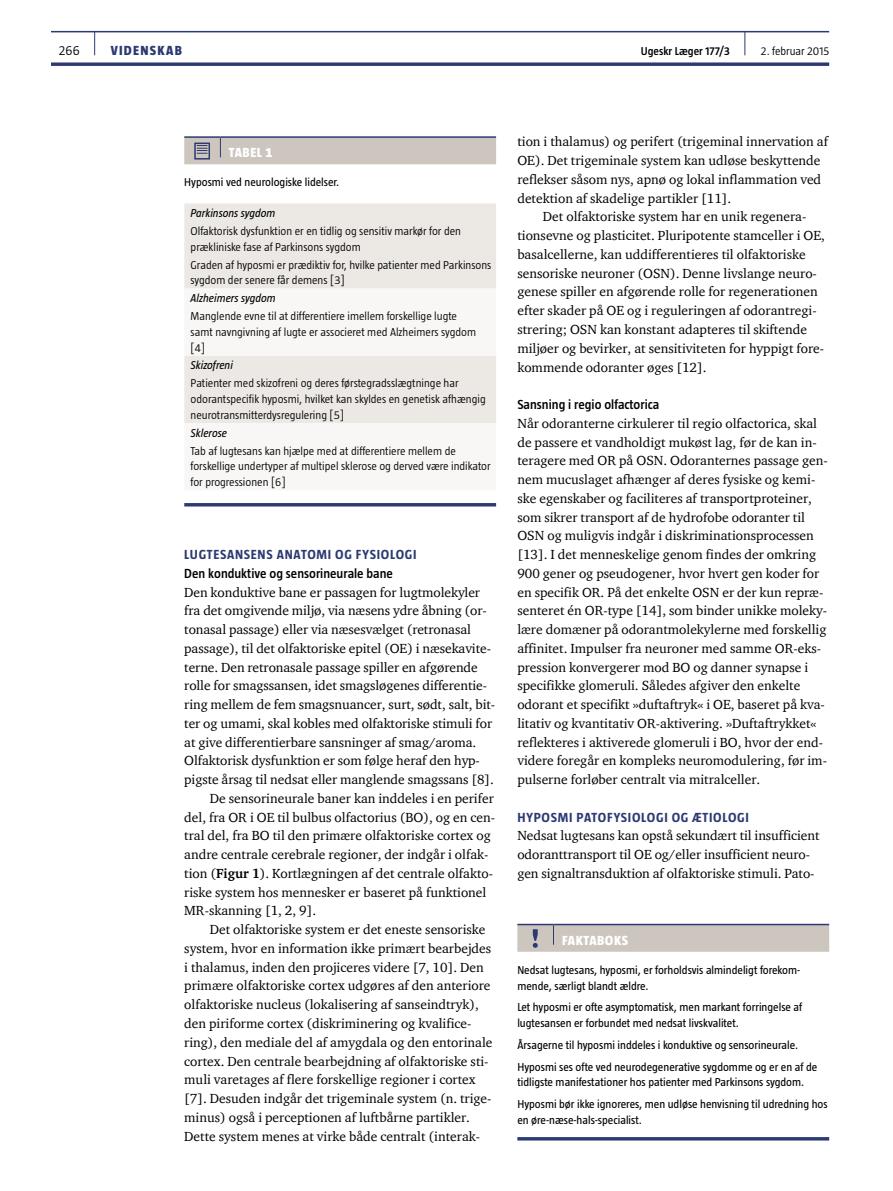
<style>
.page{position:relative;width:893px;height:1191px;background:#fff}
.page>*{position:absolute;margin:0;border:0;box-sizing:border-box;transform-origin:0 0}
.t1{font:13.5px/18.8px "ITC Charter Com";color:#000}
.t2{font:700 13.5px "Taz";letter-spacing:.055em;color:#2c3a73}
.t3{font:600 13.5px "Taz";color:#000}
.t4{font:800 13.5px "Taz";color:#fff}
.t5{font:800 13.5px "Taz";letter-spacing:.095em;color:#2c3a73}
.t6{font:300 13.5px "Taz";color:#000}
.t7{font:300 11.7px/15.8px "Taz";color:#000}
.t8{font:11.7px/15.8px "Taz";color:#000}
.t9{font:italic 11.7px "Taz";color:#000}
.t10{font:600 11.7px "Taz";color:#000}
.s1{font-weight:700}
</style>
<div class="page">
<hr style="left:51px;top:31px;width:778px;height:1px;background:#2c3a73">
<svg style="left:51px;top:62px;width:778px;height:4px;background:#485485"></svg>
<svg style="left:94px;top:32px;width:1px;height:23px"></svg>
<svg style="left:744px;top:32px;width:1px;height:23px"></svg>
<hr style="left:184px;top:136px;width:36px;height:2px;background:#2c3a73">
<hr style="left:220px;top:136px;width:276px;height:2px;background:#2c3a73">
<svg style="left:184px;top:137px;width:312px;height:27px;background:#c5bfba"></svg>
<div style="left:184px;top:203px;width:312px;height:85px;background:#ece9e5"></div>
<svg style="left:184px;top:288px;width:312px;height:135px;fill:#f6f4f2"></svg>
<hr style="left:184px;top:503px;width:312px;height:3px;background:#2c3a73">
<hr style="left:517px;top:923px;width:36px;height:2px;background:#2c3a73">
<hr style="left:553px;top:923px;width:276px;height:2px;background:#2c3a73">
<svg style="left:517px;top:924px;width:312px;height:27px;background:#c3bdb9"></svg>
<hr style="left:517px;top:1137px;width:312px;height:3px;background:#2c3a73">
<p class="t6" style="left:59px;top:43px;width:22px">266</p>
<p class="t5" style="left:111px;top:43px;width:73px">VIDENSKAB</p>
<p class="t10" style="left:641px;top:45px;width:91px">Ugeskr Læger 177/3</p>
<p class="t7" style="left:761px;top:43px;width:70px">2. februar 2015</p>
<p class="t4" style="left:229px;top:145px;width:45px">TABE L 1</p>
<p class="t8" style="left:184px;top:174px;width:157px">Hyposmi ved neurologiske lidelser.</p>
<p class="t9" style="left:191px;top:206px;width:86px">Parkinsons sygdom</p>
<p class="t7" style="left:191px;top:223px;width:272px">Olfaktorisk dysfunktion er en tidlig og sensitiv markør for den prækliniske fase af Parkinsons sygdom</p>
<p class="t7" style="left:191px;top:256px;width:302px">Graden af hyposmi er prædiktiv for, hvilke patienter med Parkinsons sygdom der senere får demens [3]</p>
<p class="t9" style="left:191px;top:292px;width:87px">Alzheimers sygdom</p>
<p class="t7" style="left:191px;top:308px;width:287px">Manglende evne til at differentiere imellem forskellige lugte samt navngivning af lugte er associeret med Alzheimers sygdom [4]</p>
<p class="t9" style="left:191px;top:359px;width:44px">Skizofreni</p>
<p class="t7" style="left:191px;top:375px;width:297px">Patienter med skizofreni og deres førstegradsslægtninge har odorantspecifik hyposmi, hvilket kan skyldes en genetisk afhængig neurotransmitterdysregulering [5]</p>
<p class="t9" style="left:191px;top:426px;width:38px">Sklerose</p>
<p class="t7" style="left:191px;top:442px;width:302px">Tab af lugtesans kan hjælpe med at differentiere mellem de forskellige undertyper af multipel sklerose og derved være indikator for progressionen [6]</p>
<p class="t2" style="left:184px;top:547px;width:31px">LUGTESANSENS</p>
<p class="t2" style="left:277px;top:547px;width:9px">ANATO</p>
<p class="t2" style="left:317px;top:547px;width:102px">MI OG FYSIOLOGI</p>
<p class="t3" style="left:184px;top:565px;width:210px">Den konduktive og sensorineurale bane</p>
<p class="t1" style="left:184px;top:582px;width:297px">Den konduktive bane er passagen for lugtmolekyler</p>
<p class="t1" style="left:184px;top:601px;width:304px">fra det omgivende miljø, via næsens ydre åbning (or-</p>
<p class="t1" style="left:184px;top:620px;width:288px">tonasal passage) eller via næsesvælget (retronasal</p>
<p class="t1" style="left:184px;top:638px;width:308px">passage), til det olfaktoriske epitel (OE) i næsekavite-</p>
<p class="t1" style="left:184px;top:657px;width:295px">terne. Den retronasale passage spiller en afgørende</p>
<p class="t1" style="left:184px;top:676px;width:304px">rolle for smagssansen, idet smagsløgenes differentie-</p>
<p class="t1" style="left:184px;top:695px;width:312px">ring mellem de fem smagsnuancer, surt, sødt, salt, bit-</p>
<p class="t1" style="left:184px;top:713px;width:309px">ter og umami, skal kobles med olfaktoriske stimuli for</p>
<p class="t1" style="left:184px;top:732px;width:294px">at give differentierbare sansninger af smag/aroma.</p>
<p class="t1" style="left:184px;top:751px;width:297px">Olfaktorisk dysfunktion er som følge heraf den hyp-</p>
<p class="t1" style="left:184px;top:770px;width:311px">pigste årsag til nedsat eller manglende smagssans [8].</p>
<p class="t1" style="left:210px;top:788px;width:286px">De sensorineurale baner kan inddeles i en perifer</p>
<p class="t1" style="left:184px;top:807px;width:312px">del, fra OR i OE til bulbus olfactorius (BO), og en cen-</p>
<p class="t1" style="left:184px;top:826px;width:308px">tral del, fra BO til den primære olfaktoriske cortex og</p>
<p class="t1" style="left:184px;top:845px;width:306px">andre centrale cerebrale regioner, der indgår i olfak-</p>
<p class="t1" style="left:184px;top:863px;width:310px">tion (<span class="s1">Figur 1</span>). Kortlægningen af det centrale olfakto-</p>
<p class="t1" style="left:184px;top:882px;width:304px">riske system hos mennesker er baseret på funktionel</p>
<p class="t1" style="left:184px;top:901px;width:133px">MR-skanning [1, 2, 9].</p>
<p class="t1" style="left:210px;top:920px;width:277px">Det olfaktoriske system er det eneste sensoriske</p>
<p class="t1" style="left:184px;top:938px;width:308px">system, hvor en information ikke primært bearbejdes</p>
<p class="t1" style="left:184px;top:957px;width:301px">i thalamus, inden den projiceres videre [7, 10]. Den</p>
<p class="t1" style="left:184px;top:976px;width:308px">primære olfaktoriske cortex udgøres af den anteriore</p>
<p class="t1" style="left:184px;top:995px;width:296px">olfaktoriske nucleus (lokalisering af sanseindtryk),</p>
<p class="t1" style="left:184px;top:1013px;width:289px">den piriforme cortex (diskriminering og kvalifice-</p>
<p class="t1" style="left:184px;top:1032px;width:310px">ring), den mediale del af amygdala og den entorinale</p>
<p class="t1" style="left:184px;top:1051px;width:306px">cortex. Den centrale bearbejdning af olfaktoriske sti-</p>
<p class="t1" style="left:184px;top:1070px;width:293px">muli varetages af flere forskellige regioner i cortex</p>
<p class="t1" style="left:184px;top:1088px;width:309px">[7]. Desuden indgår det trigeminale system (n. trige-</p>
<p class="t1" style="left:184px;top:1107px;width:287px">minus) også i perceptionen af luftbårne partikler.</p>
<p class="t1" style="left:184px;top:1126px;width:297px">Dette system menes at virke både centralt (interak-</p>
<p class="t1" style="left:517px;top:132px;width:312px">tion i thalamus) og perifert (trigeminal innervation af</p>
<p class="t1" style="left:517px;top:151px;width:305px">OE). Det trigeminale system kan udløse beskyttende</p>
<p class="t1" style="left:517px;top:170px;width:305px">reflekser såsom nys, apnø og lokal inflammation ved</p>
<p class="t1" style="left:517px;top:188px;width:215px">detektion af skadelige partikler [11].</p>
<p class="t1" style="left:543px;top:207px;width:264px">Det olfaktoriske system har en unik regenera-</p>
<p class="t1" style="left:517px;top:226px;width:309px">tionsevne og plasticitet. Pluripotente stamceller i OE,</p>
<p class="t1" style="left:517px;top:245px;width:290px">basalcellerne, kan uddifferentieres til olfaktoriske</p>
<p class="t1" style="left:517px;top:263px;width:301px">sensoriske neuroner (OSN). Denne livslange neuro-</p>
<p class="t1" style="left:517px;top:282px;width:302px">genese spiller en afgørende rolle for regenerationen</p>
<p class="t1" style="left:517px;top:301px;width:301px">efter skader på OE og i reguleringen af odorantregi-</p>
<p class="t1" style="left:517px;top:320px;width:291px">strering; OSN kan konstant adapteres til skiftende</p>
<p class="t1" style="left:517px;top:338px;width:308px">miljøer og bevirker, at sensitiviteten for hyppigt fore-</p>
<p class="t1" style="left:517px;top:357px;width:191px">kommende odoranter øges [12].</p>
<p class="t3" style="left:517px;top:397px;width:143px">Sansning i regio olfactorica</p>
<p class="t1" style="left:517px;top:413px;width:312px">Når odoranterne cirkulerer til regio olfactorica, skal de passere et vandholdigt mukøst lag, før de kan in&shy;teragere med OR på OSN. Odoranternes passage gen&shy;nem mucuslaget afhænger af deres fysiske og kemi&shy;ske egenskaber og faciliteres af transportproteiner, som sikrer transport af de hydrofobe odoranter til OSN og muligvis indgår i diskriminationsprocessen [13]. I det menneskelige genom findes der omkring 900 gener og pseudogener, hvor hvert gen koder for en specifik OR. På det enkelte OSN er der kun repræ&shy;senteret én OR-type [14], som binder unikke moleky&shy;lære domæner på odorantmolekylerne med forskellig affinitet. Impulser fra neuroner med samme OR-eks&shy;pression konvergerer mod BO og danner synapse i specifikke glomeruli. Således afgiver den enkelte odorant et specifikt »duftaftryk« i OE, baseret på kva&shy;litativ og kvantitativ OR-aktivering. »Duftaftrykket« reflekteres i aktiverede glomeruli i BO, hvor der end&shy;videre foregår en kompleks neuromodulering, før im&shy;pulserne forløber centralt via mitralceller.</p>
<p class="t2" style="left:517px;top:809px;width:68px">HYPOSMI PATOF</p>
<p class="t2" style="left:614px;top:809px;width:137px">YSIOLOGI OG ÆTIOLOGI</p>
<p class="t1" style="left:517px;top:826px;width:304px">Nedsat lugtesans kan opstå sekundært til insufficient odoranttransport til OE og/eller insufficient neuro&shy;gen signaltransduktion af olfaktoriske stimuli. Pato-</p>
<p class="t4" style="left:562px;top:932px;width:15px">FAKTAB</p>
<p class="t4" style="left:605px;top:932px;width:17px">OKS</p>
<p class="t8" style="left:517px;top:962px;width:284px">Nedsat lugtesans, hyposmi, er forholdsvis almindeligt forekom&shy;mende, særligt blandt ældre.</p>
<p class="t8" style="left:517px;top:999px;width:286px">Let hyposmi er ofte asymptomatisk, men markant forringelse af lugtesansen er forbundet med nedsat livskvalitet.</p>
<p class="t8" style="left:517px;top:1034px;width:301px;line-height:21.8px">Årsagerne til hyposmi inddeles i konduktive og sensorineurale.<br>Hyposmi ses ofte ved neurodegenerative sygdomme og er en af de</p>
<p class="t8" style="left:517px;top:1071px;width:312px;line-height:21.8px">tidligste manifestationer hos patienter med Parkinsons sygdom.<br>Hyposmi bør ikke ignoreres, men udløse henvisning til udredning hos</p>
<p class="t8" style="left:517px;top:1112px;width:126px">en øre-næse-hals-specialist.</p>
</div>
